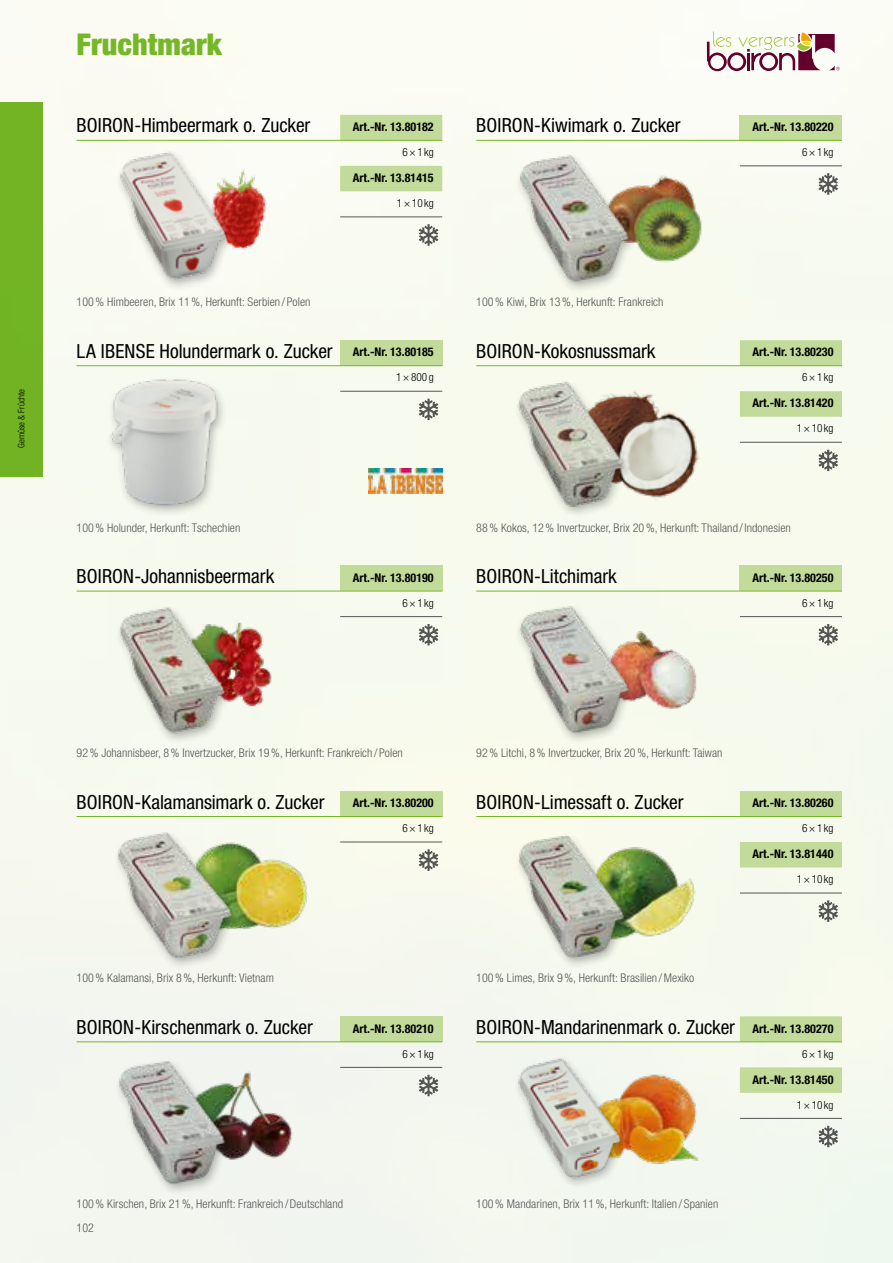
<style>
.page{position:relative;width:893px;height:1263px;background:#fff}
.page>*{position:absolute;margin:0;border:0;box-sizing:border-box;transform-origin:0 0}
.t1{font:900 condensed 30px "Helvetica Neue LT Std";letter-spacing:.005em;color:#75b726}
.t2{font:condensed 19.5px "Helvetica Neue LT Std";color:#000}
.t3{font:300 condensed 12px "Helvetica Neue LT Std";letter-spacing:.005em;color:#565655}
.t4{font:700 condensed 12px "Helvetica Neue LT Std";letter-spacing:.005em;color:#000}
.t5{font:300 condensed 11.25px "Helvetica Neue LT Std";color:#000}
.t6{font:300 condensed 9px "Helvetica Neue LT Std";color:#000}
.s1{font-weight:700;font-size:12px}
</style>
<div class="page">
<img style="left:0;top:0;width:893px;height:1263px">
<div style="left:340px;top:1016px;width:102px;height:26px;background:#c3db9a"></div>
<hr style="left:340px;top:1067px;width:102px;height:1px;background:#565655">
<hr style="left:77px;top:1041px;width:263px;height:1px;background:#75b726">
<hr style="left:340px;top:1041px;width:102px;height:1px;background:#75b726">
<svg style="left:419px;top:1075px;width:19px;height:21px"></svg>
<div style="left:740px;top:115px;width:102px;height:25px;background:#c3db9a"></div>
<hr style="left:740px;top:165px;width:102px;height:1px;background:#565655">
<hr style="left:476px;top:140px;width:264px;height:1px;background:#75b726">
<hr style="left:740px;top:140px;width:102px;height:1px;background:#75b726">
<svg style="left:818px;top:173px;width:20px;height:22px"></svg>
<div style="left:740px;top:566px;width:102px;height:25px;background:#c3db9a"></div>
<hr style="left:740px;top:616px;width:102px;height:1px;background:#565655">
<hr style="left:476px;top:591px;width:264px;height:1px;background:#75b726">
<hr style="left:740px;top:591px;width:102px;height:1px;background:#75b726">
<svg style="left:818px;top:624px;width:20px;height:21px"></svg>
<div style="left:340px;top:566px;width:102px;height:25px;background:#c3db9a"></div>
<hr style="left:340px;top:616px;width:102px;height:1px;background:#565655">
<hr style="left:77px;top:591px;width:263px;height:1px;background:#75b726">
<hr style="left:340px;top:591px;width:102px;height:1px;background:#75b726">
<svg style="left:419px;top:624px;width:19px;height:21px"></svg>
<div style="left:340px;top:791px;width:102px;height:25px;background:#c3db9a"></div>
<hr style="left:340px;top:842px;width:102px;height:1px;background:#565655">
<hr style="left:77px;top:816px;width:263px;height:1px;background:#75b726">
<hr style="left:340px;top:816px;width:102px;height:1px;background:#75b726">
<svg style="left:419px;top:849px;width:19px;height:22px"></svg>
<svg style="left:340px;top:115px;width:102px;height:76px"></svg>
<hr style="left:340px;top:216px;width:102px;height:1px;background:#565655">
<hr style="left:77px;top:140px;width:263px;height:1px;background:#75b726">
<hr style="left:340px;top:140px;width:102px;height:1px;background:#75b726">
<svg style="left:419px;top:224px;width:19px;height:22px"></svg>
<svg style="left:740px;top:340px;width:102px;height:77px"></svg>
<hr style="left:740px;top:442px;width:102px;height:1px;background:#565655">
<hr style="left:476px;top:365px;width:264px;height:1px;background:#75b726">
<hr style="left:740px;top:365px;width:102px;height:1px;background:#75b726">
<svg style="left:818px;top:450px;width:20px;height:21px"></svg>
<svg style="left:740px;top:791px;width:102px;height:76px;background:#d3e5b5"></svg>
<hr style="left:740px;top:893px;width:102px;height:1px;background:#565655">
<hr style="left:476px;top:816px;width:264px;height:1px;background:#75b726">
<hr style="left:740px;top:816px;width:102px;height:1px;background:#75b726">
<svg style="left:818px;top:900px;width:20px;height:22px"></svg>
<svg style="left:740px;top:1016px;width:102px;height:77px;background:#d3e4b5"></svg>
<hr style="left:740px;top:1118px;width:102px;height:1px;background:#565655">
<hr style="left:476px;top:1041px;width:264px;height:1px;background:#75b726">
<hr style="left:740px;top:1041px;width:102px;height:1px;background:#75b726">
<svg style="left:818px;top:1126px;width:20px;height:21px"></svg>
<div style="left:340px;top:340px;width:102px;height:26px;background:#c3db9a"></div>
<hr style="left:340px;top:391px;width:102px;height:1px;background:#565655">
<hr style="left:77px;top:365px;width:263px;height:1px;background:#75b726">
<hr style="left:340px;top:365px;width:102px;height:1px;background:#75b726">
<svg style="left:419px;top:399px;width:19px;height:21px"></svg>
<p class="t6" style="left:16px;top:448px;width:61px;rotate:-90deg">Gemüse &amp; Früchte</p>
<h1 class="t1" style="left:77px;top:26px;width:147px">Fruchtmark</h1>
<h2 class="t2" style="left:77px;top:114px;width:235px">BOIRON-Himbeermark o. Zucker</h2>
<p class="t4" style="left:353px;top:119px;width:83px">Art.-Nr. 13.80182</p>
<p class="t5" style="left:402px;top:146px;width:33px">6×1kg</p>
<p class="t4" style="left:353px;top:171px;width:83px">Art.-Nr. 13.81415</p>
<p class="t5" style="left:397px;top:197px;width:38px">1×10kg</p>
<h2 class="t2" style="left:476px;top:114px;width:206px">BOIRON-Kiwimark o. Zucker</h2>
<p class="t4" style="left:752px;top:119px;width:83px">Art.-Nr. 13.80220</p>
<p class="t5" style="left:802px;top:146px;width:33px">6×1kg</p>
<p class="t3" style="left:77px;top:295px;width:235px">100% Himbeeren, Brix 11%, Herkunft: Serbien / Polen</p>
<p class="t3" style="left:476px;top:295px;width:189px">100% Kiwi, Brix 13%, Herkunft: Frankreich</p>
<h2 class="t2" style="left:77px;top:340px;width:359px">LA IBENSE Holundermark o. Zucker <span class="s1">Art.-Nr. 13.80185</span></h2>
<p class="t5" style="left:396px;top:371px;width:39px">1×800g</p>
<h2 class="t2" style="left:476px;top:340px;width:181px">BOIRON-Kokosnussmark</h2>
<p class="t4" style="left:752px;top:345px;width:83px">Art.-Nr. 13.80230</p>
<p class="t5" style="left:802px;top:371px;width:33px">6×1kg</p>
<p class="t4" style="left:752px;top:396px;width:83px">Art.-Nr. 13.81420</p>
<p class="t5" style="left:797px;top:422px;width:38px">1×10kg</p>
<p class="t3" style="left:77px;top:520px;width:165px">100% Holunder, Herkunft: Tschechien</p>
<p class="t3" style="left:476px;top:520px;width:316px">88% Kokos, 12% Invertzucker, Brix 20%, Herkunft: Thailand /Indonesien</p>
<h2 class="t2" style="left:77px;top:565px;width:199px">BOIRON-Johannisbeermark</h2>
<p class="t4" style="left:353px;top:570px;width:83px">Art.-Nr. 13.80190</p>
<p class="t5" style="left:402px;top:596px;width:33px">6×1kg</p>
<h2 class="t2" style="left:476px;top:565px;width:142px">BOIRON-Litchimark</h2>
<p class="t4" style="left:752px;top:570px;width:83px">Art.-Nr. 13.80250</p>
<p class="t5" style="left:802px;top:596px;width:33px">6×1kg</p>
<p class="t3" style="left:77px;top:746px;width:328px">92% Johannisbeer, 8% Invertzucker, Brix 19%, Herkunft: Frankreich / Polen</p>
<h2 class="t2" style="left:77px;top:790px;width:250px">BOIRON-Kalamansimark o. Zucker</h2>
<p class="t4" style="left:353px;top:796px;width:83px">Art.-Nr. 13.80200</p>
<p class="t5" style="left:402px;top:822px;width:33px">6×1kg</p>
<p class="t3" style="left:77px;top:971px;width:199px">100% Kalamansi, Brix 8%, Herkunft: Vietnam</p>
<h2 class="t2" style="left:77px;top:1016px;width:238px">BOIRON-Kirschenmark o. Zucker</h2>
<p class="t4" style="left:353px;top:1021px;width:83px">Art.-Nr. 13.80210</p>
<p class="t5" style="left:402px;top:1047px;width:33px">6×1kg</p>
<p class="t3" style="left:77px;top:1196px;width:268px">100% Kirschen, Brix 21%, Herkunft: Frankreich / Deutschland</p>
<p class="t3" style="left:77px;top:1221px;width:19px">102</p>
<p class="t3" style="left:476px;top:746px;width:248px">92% Litchi, 8% Invertzucker, Brix 20%, Herkunft: Taiwan</p>
<h2 class="t2" style="left:476px;top:790px;width:209px">BOIRON-Limessaft o. Zucker</h2>
<p class="t4" style="left:752px;top:796px;width:83px">Art.-Nr. 13.80260</p>
<p class="t5" style="left:802px;top:822px;width:33px">6×1kg</p>
<p class="t4" style="left:752px;top:847px;width:83px">Art.-Nr. 13.81440</p>
<p class="t5" style="left:797px;top:873px;width:38px">1×10kg</p>
<p class="t3" style="left:476px;top:971px;width:219px">100% Limes, Brix 9%, Herkunft: Brasilien /Mexiko</p>
<h2 class="t2" style="left:476px;top:1016px;width:359px">BOIRON-Mandarinenmark o. Zucker <span class="s1">Art.-Nr. 13.80270</span></h2>
<p class="t5" style="left:802px;top:1047px;width:33px">6×1kg</p>
<p class="t4" style="left:752px;top:1072px;width:83px">Art.-Nr. 13.81450</p>
<p class="t5" style="left:797px;top:1098px;width:38px">1×10kg</p>
<p class="t3" style="left:476px;top:1196px;width:244px">100% Mandarinen, Brix 11%, Herkunft: Italien / Spanien</p>
</div>
